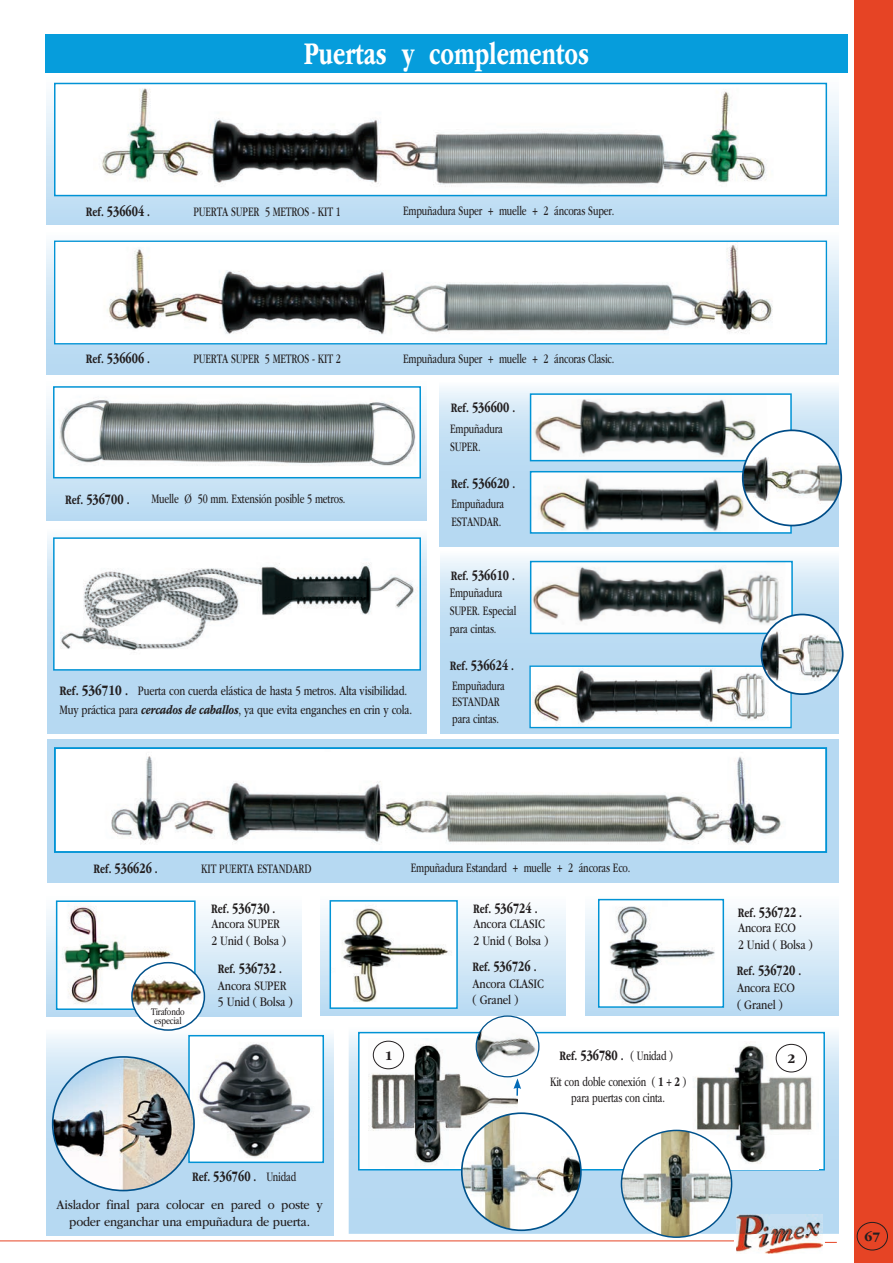
<style>
.page{position:relative;width:893px;height:1263px;background:#fff}
.page>*{position:absolute;margin:0;border:0;box-sizing:border-box;transform-origin:0 0}
.t1{font:700 33px "ITC Garamond Std";color:#fff;scale:.7 1}
.t2{font:700 15px "ITC Garamond Std";color:#231f20;scale:.7 1}
.t3{font:13.5px/18px "ITC Garamond Std";letter-spacing:-.015em;color:#231f20;scale:.7 1}
.t4{font:13.5px/19.5px "ITC Garamond Std";letter-spacing:-.015em;color:#231f20;scale:.75 1}
.t5{font:13.5px/16.5px "ITC Garamond Std";letter-spacing:-.015em;color:#231f20;scale:.8 1}
.t6{font:13.5px/16.5px "ITC Garamond Std";letter-spacing:-.015em;color:#231f20;text-align:center;scale:.9 1}
.t7{font:700 13.5px "ITC Garamond Std";color:#231f20}
.t8{font:10.5px/9px "ITC Garamond Std";letter-spacing:-.015em;color:#231f20;scale:.75 1}
.s1{font-size:13.5px}
.s2{font-weight:700}
.s3{font-weight:700;font-size:15px}
.s4{font-weight:700;font-style:italic}
</style>
<div class="page">
<svg style="left:47px;top:1030px;width:286px;height:205px;background:#c1def3"></svg>
<svg style="left:349px;top:1031px;width:490px;height:203px;background:#b9daf2"></svg>
<div style="left:47px;top:75px;width:792px;height:150px;background:linear-gradient(to bottom,#fbfdfe,#b6d9f2)"></div>
<div style="left:855px;top:0;width:38px;height:1263px;background:#e64425"></div>
<div style="left:857px;top:1222px;width:31px;height:28px;border:1px solid #231f20;border-radius:50%"></div>
<hr style="left:0;top:1240px;width:734px;height:1px;background:#e64425">
<svg style="left:825px;top:1242px;width:12px;height:1px"></svg>
<div style="left:55px;top:83px;width:771px;height:113px;background:#fff"></div>
<img style="left:101px;top:88px;width:665px;height:99px">
<div style="left:54px;top:83px;width:773px;height:113px;border:2px solid #0193d5"></div>
<div style="left:45px;top:35px;width:802px;height:38px;background:#069ddc"></div>
<div style="left:47px;top:231px;width:792px;height:143px;background:linear-gradient(to bottom,#f3f9fd,#acd4f0)"></div>
<div style="left:55px;top:241px;width:771px;height:103px;background:#fff"></div>
<img style="left:107px;top:245px;width:666px;height:90px">
<div style="left:54px;top:241px;width:773px;height:103px;border:1px solid #0193d5"></div>
<div style="left:47px;top:379px;width:379px;height:141px;background:linear-gradient(to bottom,#fefeff,#b7d9f2)"></div>
<img style="left:56px;top:389px;width:362px;height:86px">
<div style="left:53px;top:386px;width:368px;height:92px;border:2px solid #0193d5"></div>
<svg style="left:439px;top:387px;width:400px;height:159px;background:#c4e0f4"></svg>
<div style="left:531px;top:394px;width:260px;height:67px;background:#fff"></div>
<img style="left:533px;top:399px;width:223px;height:58px">
<div style="left:530px;top:393px;width:262px;height:68px;border:2px solid #0193d5"></div>
<div style="left:47px;top:739px;width:791px;height:143px;background:#b6d9f2"></div>
<div style="left:55px;top:748px;width:771px;height:104px;background:#fff"></div>
<img style="left:111px;top:756px;width:671px;height:89px">
<div style="left:54px;top:747px;width:773px;height:106px;border:2px solid #0193d5"></div>
<div style="left:48px;top:536px;width:378px;height:197px;background:#b7d9f2"></div>
<svg style="left:440px;top:557px;width:399px;height:177px;background:#c2dff3"></svg>
<div style="left:47px;top:895px;width:255px;height:121px;background:linear-gradient(to bottom,#fdfefe,#b6d9f2)"></div>
<div style="left:321px;top:894px;width:245px;height:121px;background:linear-gradient(to bottom,#fcfefe,#b6d9f2)"></div>
<div style="left:586px;top:894px;width:253px;height:121px;background:linear-gradient(to bottom,#fcfefe,#b7daf2)"></div>
<div style="left:57px;top:901px;width:138px;height:108px;background:#fff"></div>
<img style="left:62px;top:905px;width:115px;height:99px">
<div style="left:56px;top:900px;width:140px;height:110px;border:2px solid #0193d5"></div>
<img style="left:333px;top:903px;width:122px;height:103px">
<div style="left:330px;top:900px;width:128px;height:109px;border:2px solid #0193d5"></div>
<img style="left:601px;top:902px;width:120px;height:103px">
<div style="left:598px;top:899px;width:126px;height:109px;border:2px solid #0193d5"></div>
<img style="left:193px;top:1038px;width:128px;height:122px">
<div style="left:188px;top:1035px;width:136px;height:128px;border:2px solid #0193d5"></div>
<div style="left:54px;top:538px;width:366px;height:132px;background:#fff"></div>
<img style="left:60px;top:563px;width:354px;height:88px">
<div style="left:53px;top:537px;width:368px;height:134px;border:2px solid #0193d5"></div>
<img style="left:533px;top:474px;width:226px;height:57px">
<div style="left:530px;top:471px;width:262px;height:63px;border:2px solid #0193d5"></div>
<img style="left:132px;top:963px;width:72px;height:67px">
<div style="left:131px;top:962px;width:74px;height:69px;border:2px solid #00528c;border-radius:50%"></div>
<img style="left:53px;top:1059px;width:141px;height:131px">
<img style="left:736px;top:1214px;width:86px;height:39px">
<img style="left:531px;top:667px;width:257px;height:59px">
<div style="left:529px;top:665px;width:263px;height:63px;border:1px solid #0193d5"></div>
<img style="left:743px;top:430px;width:98px;height:90px">
<div style="left:742px;top:429px;width:100px;height:97px;border:2px solid #004d88;border-radius:50%"></div>
<div style="left:359px;top:1032px;width:465px;height:138px;background:#fff"></div>
<div style="left:358px;top:1032px;width:467px;height:138px;border:2px solid #0193d5"></div>
<div style="left:367px;top:1036px;width:151px;height:132px;background:#fff"></div>
<img style="left:368px;top:1040px;width:150px;height:126px">
<img style="left:695px;top:1043px;width:124px;height:126px">
<svg style="left:513px;top:1078px;width:8px;height:18px"></svg>
<img style="left:476px;top:1016px;width:63px;height:61px">
<div style="left:476px;top:1015px;width:63px;height:62px;border:1px solid #00528c;border-radius:50%"></div>
<img style="left:462px;top:1113px;width:119px;height:117px">
<div style="left:461px;top:1112px;width:121px;height:119px;border:2px solid #00528c;border-radius:50%"></div>
<img style="left:621px;top:1130px;width:111px;height:107px">
<div style="left:373px;top:1041px;width:31px;height:28px;border:1px solid #231f20;border-radius:50%"></div>
<div style="left:776px;top:1044px;width:31px;height:28px;border:1px solid #231f20;border-radius:50%"></div>
<img style="left:533px;top:564px;width:252px;height:67px">
<div style="left:530px;top:561px;width:263px;height:73px;border:2px solid #0193d5"></div>
<img style="left:761px;top:614px;width:82px;height:80px">
<div style="left:761px;top:614px;width:82px;height:81px;border:2px solid #004d88;border-radius:50%"></div>
<h1 class="t1" style="left:304px;top:35px;width:409px">Puertas y complementos</h1>
<p class="t2" style="left:86px;top:203px;width:93px"><span class="s1">Ref.</span> 536604 <span class="s1">.</span></p>
<p class="t3" style="left:193px;top:203px;width:212px">PUERTA SUPER 5 METROS - KIT 1</p>
<p class="t3" style="left:403px;top:202px;width:303px">Empuñadura Super + muelle + 2 áncoras Super.</p>
<p class="t2" style="left:86px;top:350px;width:93px"><span class="s1">Ref.</span> 536606 <span class="s1">.</span></p>
<p class="t3" style="left:193px;top:350px;width:212px">PUERTA SUPER 5 METROS - KIT 2</p>
<p class="t3" style="left:403px;top:350px;width:303px">Empuñadura Super + muelle + 2 áncoras Clasic.</p>
<p class="t2" style="left:65px;top:491px;width:93px"><span class="s1">Ref.</span> 536700 <span class="s1">.</span></p>
<p class="t3" style="left:151px;top:490px;width:279px">Muelle Ø 50 mm. Extensión posible 5 metros.</p>
<p class="t4" style="left:59px;top:681px;width:472px"><span class="s2">Ref.</span> <span class="s3">536710</span> <span class="s2">.</span> Puerta con cuerda elástica de hasta 5 metros. Alta visibilidad.<br>Muy práctica para <span class="s4">cercados de caballos</span>, ya que evita enganches en crin y cola.</p>
<p class="t2" style="left:451px;top:399px;width:93px"><span class="s1">Ref.</span> 536600 <span class="s1">.</span></p>
<p class="t3" style="left:450px;top:420px;width:77px">Empuñadura<br>SUPER.</p>
<p class="t2" style="left:451px;top:475px;width:93px"><span class="s1">Ref.</span> 536620 <span class="s1">.</span></p>
<p class="t3" style="left:451px;top:495px;width:77px">Empuñadura<br>ESTANDAR.</p>
<p class="t2" style="left:451px;top:566px;width:93px"><span class="s1">Ref.</span> 536610 <span class="s1">.</span></p>
<p class="t3" style="left:450px;top:584px;width:97px">Empuñadura<br>SUPER. Especial para cintas.</p>
<p class="t2" style="left:450px;top:656px;width:93px"><span class="s1">Ref.</span> 536624 <span class="s1">.</span></p>
<p class="t3" style="left:452px;top:677px;width:77px;line-height:16.5px">Empuñadura<br>ESTANDAR para cintas.</p>
<p class="t2" style="left:94px;top:859px;width:93px"><span class="s1">Ref.</span> 536626 <span class="s1">.</span></p>
<p class="t3" style="left:201px;top:860px;width:159px">KIT PUERTA ESTANDARD</p>
<p class="t3" style="left:411px;top:859px;width:315px">Empuñadura Estandard + muelle + 2 áncoras Eco.</p>
<p class="t2" style="left:211px;top:900px;width:93px"><span class="s1">Ref.</span> 536730 <span class="s1">.</span></p>
<p class="t5" style="left:211px;top:916px;width:95px">Ancora SUPER<br>2 Unid ( Bolsa )</p>
<p class="t2" style="left:218px;top:960px;width:93px"><span class="s1">Ref.</span> 536732 <span class="s1">.</span></p>
<p class="t5" style="left:218px;top:977px;width:95px">Ancora SUPER<br>5 Unid ( Bolsa )</p>
<p class="t2" style="left:473px;top:900px;width:93px"><span class="s1">Ref.</span> 536724 <span class="s1">.</span></p>
<p class="t5" style="left:473px;top:916px;width:95px">Ancora CLASIC<br>2 Unid ( Bolsa )</p>
<p class="t2" style="left:472px;top:957px;width:93px"><span class="s1">Ref.</span> 536726 <span class="s1">.</span></p>
<p class="t5" style="left:473px;top:975px;width:91px">Ancora CLASIC ( Granel )</p>
<p class="t8" style="left:151px;top:1007px;width:46px">Tirafondo especial</p>
<p class="t2" style="left:738px;top:904px;width:93px"><span class="s1">Ref.</span> 536722 <span class="s1">.</span></p>
<p class="t5" style="left:738px;top:920px;width:95px">Ancora ECO<br>2 Unid ( Bolsa )</p>
<p class="t2" style="left:737px;top:962px;width:93px"><span class="s1">Ref.</span> 536720 <span class="s1">.</span></p>
<p class="t5" style="left:737px;top:980px;width:74px">Ancora ECO ( Granel )</p>
<p class="t7" style="left:385px;top:1048px;width:9px">1</p>
<p class="t3" style="left:559px;top:1047px;width:164px"><span class="s2">Ref.</span> <span class="s3">536780</span> <span class="s2">.</span> ( Unidad )</p>
<p class="t7" style="left:788px;top:1051px;width:9px">2</p>
<p class="t2" style="left:192px;top:1167px;width:93px"><span class="s1">Ref.</span> 536760 <span class="s1">.</span></p>
<p class="t6" style="left:57px;top:1197px;width:297px">Aislador final para colocar en pared o poste y poder enganchar una empuñadura de puerta.</p>
<p class="t3" style="left:266px;top:1167px;width:44px">Unidad</p>
<p class="t3" style="left:550px;top:1073px;width:196px;line-height:16.5px;text-align:center">Kit con doble conexión ( <span class="s2">1</span> + <span class="s2">2</span> ) para puertas con cinta.</p>
<p class="t7" style="left:865px;top:1229px;width:17px">67</p>
</div>
